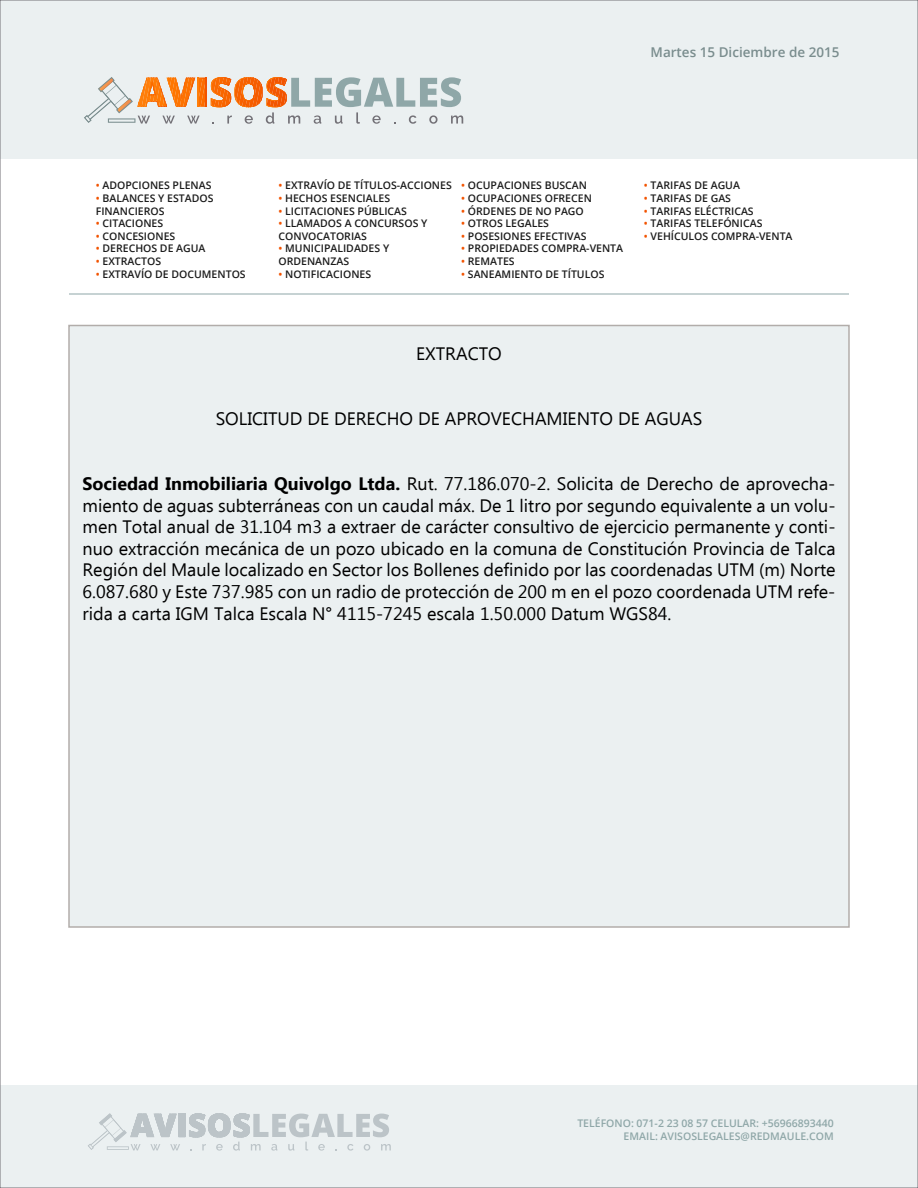
<style>
.page{position:relative;width:918px;height:1188px;background:#fff}
.page>*{position:absolute;margin:0;border:0;box-sizing:border-box;transform-origin:0 0}
.t1{font:18px/21.6px "Ebrima";color:#000;text-align:justify}
.t2{font:600 13.5px "Open Sans";color:#7a8d8e}
.t3{font:600 10.5px/12.6px "Open Sans";color:#1b1b1b}
.t4{font:600 10.5px/12.6px "Open Sans";color:#8fa7a8;text-align:right}
.s1{color:#f25300}
.s2{font-weight:700}
</style>
<div class="page">
<div style="left:68px;top:325px;width:782px;height:603px;background:#ebf0f1;border:2px solid #b2adaa"></div>
<div style="left:0;top:0;width:918px;height:159px;background:#ebf0f1"></div>
<svg style="left:84px;top:77px;width:379px;height:47px"></svg>
<svg style="left:108px;top:118px;width:27px;height:5px"></svg>
<div style="left:0;top:1086px;width:918px;height:102px;background:#ebf0f1"></div>
<svg style="left:88px;top:1113px;width:303px;height:38px"></svg>
<svg style="left:107px;top:1146px;width:22px;height:4px"></svg>
<hr style="left:69px;top:294px;width:780px;height:1px;background:#8fa7a8">
<p class="t2" style="left:651px;top:43px;width:191px">Martes 15 Diciembre de 2015</p>
<p class="t3" style="left:96px;top:179px;width:117px"><span class="s1">•</span> ADOPCIONES PLENAS</p>
<p class="t3" style="left:96px;top:192px;width:119px"><span class="s1">•</span> BALANCES Y ESTADOS<br>FINANCIEROS</p>
<p class="t3" style="left:96px;top:217px;width:69px"><span class="s1">•</span> CITACIONES</p>
<p class="t3" style="left:96px;top:230px;width:81px"><span class="s1">•</span> CONCESIONES</p>
<p class="t3" style="left:96px;top:242px;width:111px"><span class="s1">•</span> DERECHOS DE AGUA</p>
<p class="t3" style="left:96px;top:255px;width:67px"><span class="s1">•</span> EXTRACTOS</p>
<p class="t3" style="left:96px;top:267px;width:151px"><span class="s1">•</span> EXTRAVÍO DE DOCUMENTOS</p>
<p class="t3" style="left:279px;top:179px;width:175px"><span class="s1">•</span> EXTRAVÍO DE TÍTULOS-ACCIONES</p>
<p class="t3" style="left:279px;top:192px;width:113px"><span class="s1">•</span> HECHOS ESENCIALES</p>
<p class="t3" style="left:279px;top:204px;width:130px"><span class="s1">•</span> LICITACIONES PÚBLICAS</p>
<p class="t3" style="left:279px;top:217px;width:150px"><span class="s1">•</span> LLAMADOS A CONCURSOS Y<br>CONVOCATORIAS</p>
<p class="t3" style="left:279px;top:242px;width:112px"><span class="s1">•</span> MUNICIPALIDADES Y<br>ORDENANZAS</p>
<p class="t3" style="left:279px;top:267px;width:94px"><span class="s1">•</span> NOTIFICACIONES</p>
<p class="t3" style="left:461px;top:179px;width:127px"><span class="s1">•</span> OCUPACIONES BUSCAN</p>
<p class="t3" style="left:461px;top:192px;width:132px"><span class="s1">•</span> OCUPACIONES OFRECEN</p>
<p class="t3" style="left:461px;top:204px;width:124px"><span class="s1">•</span> ÓRDENES DE NO PAGO</p>
<p class="t3" style="left:461px;top:217px;width:89px"><span class="s1">•</span> OTROS LEGALES</p>
<p class="t3" style="left:461px;top:230px;width:127px"><span class="s1">•</span> POSESIONES EFECTIVAS</p>
<p class="t3" style="left:461px;top:242px;width:163px"><span class="s1">•</span> PROPIEDADES COMPRA-VENTA</p>
<p class="t3" style="left:461px;top:255px;width:55px"><span class="s1">•</span> REMATES</p>
<p class="t3" style="left:461px;top:267px;width:145px"><span class="s1">•</span> SANEAMIENTO DE TÍTULOS</p>
<p class="t3" style="left:644px;top:179px;width:98px"><span class="s1">•</span> TARIFAS DE AGUA</p>
<p class="t3" style="left:644px;top:192px;width:89px"><span class="s1">•</span> TARIFAS DE GAS</p>
<p class="t3" style="left:644px;top:204px;width:111px"><span class="s1">•</span> TARIFAS ELÉCTRICAS</p>
<p class="t3" style="left:644px;top:217px;width:120px"><span class="s1">•</span> TARIFAS TELEFÓNICAS</p>
<p class="t3" style="left:644px;top:230px;width:150px"><span class="s1">•</span> VEHÍCULOS COMPRA-VENTA</p>
<p class="t1" style="left:416px;top:344px;width:87px">EXTRACTO</p>
<p class="t1" style="left:216px;top:409px;width:488px">SOLICITUD DE DERECHO DE APROVECHAMIENTO DE AGUAS</p>
<p class="t1" style="left:83px;top:474px;width:755px"><span class="s2">Sociedad Inmobiliaria Quivolgo Ltda.</span> Rut. 77.186.070-2. Solicita de Derecho de aprovecha&shy;miento de aguas subterráneas con un caudal máx. De 1 litro por segundo equivalente a un volu&shy;men Total anual de 31.104 m3 a extraer de carácter consultivo de ejercicio permanente y conti&shy;nuo extracción mecánica de un pozo ubicado en la comuna de Constitución Provincia de Talca Región del Maule localizado en Sector los Bollenes definido por las coordenadas UTM (m) Norte 6.087.680 y Este 737.985 con un radio de protección de 200 m en el pozo coordenada UTM refe&shy;rida a carta IGM Talca Escala N° 4115-7245 escala 1.50.000 Datum WGS84.</p>
<p class="t4" style="left:577px;top:1117px;width:258px">TELÉFONO: 071-2 23 08 57 CELULAR: +56966893440<br>EMAIL: AVISOSLEGALES@REDMAULE.COM</p>
</div>
